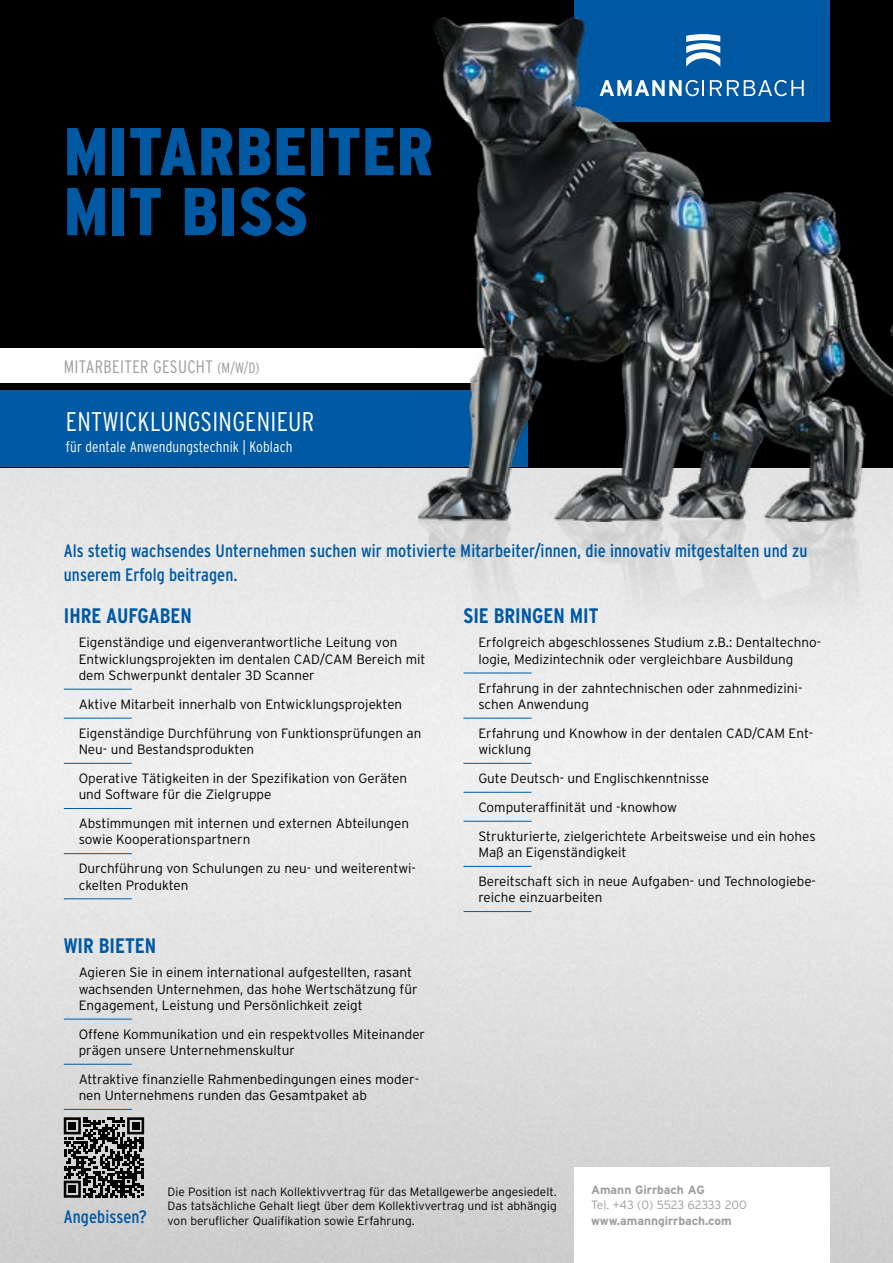
<style>
.page{position:relative;width:893px;height:1263px;background:#fff}
.page>*{position:absolute;margin:0;border:0;box-sizing:border-box;transform-origin:0 0}
.t1{font:900 condensed 67.5px/60px "Interstate";letter-spacing:.01em;color:#0059a3}
.t2{font:300 condensed 27px "Interstate";letter-spacing:.01em;color:#fff}
.t3{font:700 condensed 21px "Interstate";color:#0059a3}
.t4{font:condensed 18px/24px "Interstate";letter-spacing:.005em;color:#0059a3}
.t5{font:300 condensed 18px "Interstate";letter-spacing:.02em;color:#9d9d9c}
.t6{font:300 condensed 15px "Interstate";letter-spacing:.01em;color:#fff}
.t7{font:300 13.5px/16.2px "Interstate";color:#000}
.t8{font:300 12px/14.4px "Interstate";color:#000;text-align:justify}
.t9{font:700 12px "Interstate";color:#9d9d9c}
.t10{font:300 12px "Interstate";letter-spacing:-.015em;color:#9d9d9c}
.s1{font-size:15px}
</style>
<div class="page">
<img style="left:0;top:467px;width:893px;height:796px">
<hr style="left:64px;top:689px;width:68px;height:1px;background:#0059a3">
<hr style="left:64px;top:718px;width:68px;height:1px;background:#0059a3">
<hr style="left:64px;top:763px;width:68px;height:1px;background:#0059a3">
<hr style="left:64px;top:808px;width:68px;height:1px;background:#0059a3">
<hr style="left:64px;top:853px;width:68px;height:1px;background:#0059a3">
<hr style="left:64px;top:898px;width:68px;height:1px;background:#0059a3">
<hr style="left:64px;top:1019px;width:68px;height:1px;background:#0059a3">
<hr style="left:64px;top:1064px;width:68px;height:1px;background:#0059a3">
<hr style="left:64px;top:1109px;width:68px;height:1px;background:#0059a3">
<div style="left:0;top:0;width:893px;height:467px;background:#000"></div>
<img style="left:419px;top:522px;width:474px;height:207px">
<div style="left:574px;top:0;width:255px;height:121px;background:#0059a3"></div>
<div style="left:574px;top:1167px;width:255px;height:96px;background:#fff"></div>
<div style="left:0;top:349px;width:506px;height:34px;background:#fff"></div>
<div style="left:0;top:391px;width:527px;height:76px;background:#0059a3"></div>
<img style="left:419px;top:17px;width:474px;height:505px">
<hr style="left:463px;top:673px;width:68px;height:1px;background:#0059a3">
<hr style="left:463px;top:718px;width:68px;height:1px;background:#0059a3">
<hr style="left:463px;top:763px;width:68px;height:1px;background:#0059a3">
<hr style="left:463px;top:792px;width:68px;height:1px;background:#0059a3">
<hr style="left:463px;top:821px;width:68px;height:1px;background:#0059a3">
<hr style="left:463px;top:866px;width:68px;height:1px;background:#0059a3">
<hr style="left:463px;top:911px;width:68px;height:1px;background:#0059a3">
<svg style="left:64px;top:1117px;width:80px;height:81px;background:#575758"></svg>
<div style="left:69px;top:1122px;width:7px;height:7px;background:#020203"></div>
<div style="left:132px;top:1122px;width:7px;height:7px;background:#020203"></div>
<div style="left:69px;top:1185px;width:7px;height:8px;background:#020203"></div>
<h1 class="t1" style="left:64px;top:121px;width:371px">MITARBEITER<br>MIT BISS</h1>
<h3 class="t5" style="left:64px;top:356px;width:197px">MITARBEITER GESUCHT <span class="s1">(M/W/D)</span></h3>
<h2 class="t2" style="left:66px;top:405px;width:250px">ENTWICKLUNGSINGENIEUR</h2>
<p class="t6" style="left:66px;top:438px;width:228px">für dentale Anwendungstechnik | Koblach</p>
<h3 class="t4" style="left:64px;top:538px;width:745px">Als stetig wachsendes Unternehmen suchen wir motivierte Mitarbeiter/innen, die innovativ mitgestalten und zu unserem Erfolg beitragen.</h3>
<h3 class="t3" style="left:463px;top:603px;width:137px">SIE BRINGEN MIT</h3>
<p class="t7" style="left:478px;top:634px;width:344px">Erfolgreich abgeschlossenes Studium z.B.: Dentaltechno&shy;logie, Medizintechnik oder vergleichbare Ausbildung</p>
<p class="t7" style="left:478px;top:680px;width:325px">Erfahrung in der zahntechnischen oder zahnmedizini&shy;schen Anwendung</p>
<p class="t7" style="left:478px;top:725px;width:336px">Erfahrung und Knowhow in der dentalen CAD/CAM Ent&shy;wicklung</p>
<p class="t7" style="left:478px;top:764px;width:339px;line-height:29px">Gute Deutsch- und Englischkenntnisse<br>Computeraffinität und -knowhow<br>Strukturierte, zielgerichtete Arbeitsweise und ein hohes</p>
<p class="t7" style="left:478px;top:838px;width:339px;line-height:29px">Maß an Eigenständigkeit<br>Bereitschaft sich in neue Aufgaben- und Technologiebe-</p>
<p class="t7" style="left:478px;top:889px;width:126px">reiche einzuarbeiten</p>
<h3 class="t3" style="left:64px;top:603px;width:130px">IHRE AUFGABEN</h3>
<p class="t7" style="left:79px;top:634px;width:348px">Eigenständige und eigenverantwortliche Leitung von<br>Entwicklungsprojekten im dentalen CAD/CAM Bereich mit dem Schwerpunkt dentaler 3D Scanner</p>
<p class="t7" style="left:79px;top:689px;width:344px;line-height:29px">Aktive Mitarbeit innerhalb von Entwicklungsprojekten<br>Eigenständige Durchführung von Funktionsprüfungen an</p>
<p class="t7" style="left:79px;top:735px;width:330px;line-height:29px">Neu- und Bestandsprodukten<br>Operative Tätigkeiten in der Spezifikation von Geräten</p>
<p class="t7" style="left:79px;top:780px;width:332px;line-height:29px">und Software für die Zielgruppe<br>Abstimmungen mit internen und externen Abteilungen</p>
<p class="t7" style="left:79px;top:825px;width:339px;line-height:29px">sowie Kooperationspartnern<br>Durchführung von Schulungen zu neu- und weiterentwi-</p>
<p class="t7" style="left:79px;top:876px;width:111px">ckelten Produkten</p>
<h3 class="t3" style="left:64px;top:932px;width:94px">WIR BIETEN</h3>
<p class="t7" style="left:79px;top:964px;width:340px">Agieren Sie in einem international aufgestellten, rasant wachsenden Unternehmen, das hohe Wertschätzung für<br>Engagement, Leistung und Persönlichkeit zeigt</p>
<p class="t7" style="left:79px;top:1026px;width:348px">Offene Kommunikation und ein respektvolles Miteinander prägen unsere Unternehmenskultur</p>
<p class="t7" style="left:79px;top:1071px;width:342px">Attraktive finanzielle Rahmenbedingungen eines moder&shy;nen Unternehmens runden das Gesamtpaket ab</p>
<h3 class="t4" style="left:64px;top:1205px;width:85px">Angebissen?</h3>
<p class="t8" style="left:168px;top:1184px;width:391px">Die Position ist nach Kollektivvertrag für das Metallgewerbe angesiedelt.<br>Das tatsächliche Gehalt liegt über dem Kollektivvertrag und ist abhängig von beruflicher Qualifikation sowie Erfahrung.</p>
<p class="t9" style="left:591px;top:1182px;width:115px">Amann Girrbach AG</p>
<p class="t10" style="left:591px;top:1198px;width:157px">Tel. +43 (0) 5523 62333 200</p>
<p class="t9" style="left:591px;top:1213px;width:142px">www.amanngirrbach.com</p>
</div>
